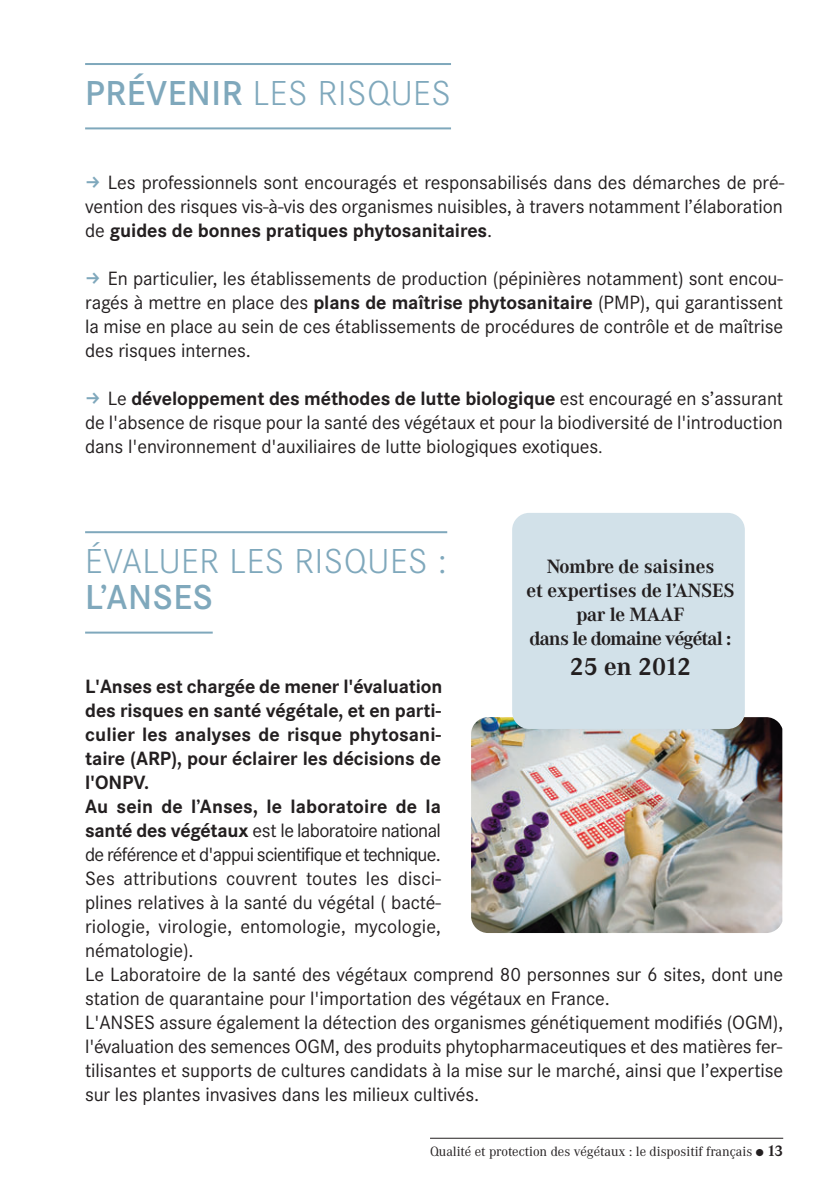
<style>
.page{position:relative;width:840px;height:1191px;background:#fff}
.page>*{position:absolute;margin:0;border:0;box-sizing:border-box;transform-origin:0 0}
.t1{font:300 36px "Corporate S";letter-spacing:.015em;color:#7fa8bc}
.t2{font:600 36px "Corporate S";letter-spacing:.015em;color:#7fa8bc}
.t3{font:700 26px "Corporate A";letter-spacing:-.005em;color:#231f20}
.t4{font:20px/24px "Corporate S";letter-spacing:-.005em;color:#231f20;text-align:justify}
.t5{font:700 20px/24px "Corporate A";letter-spacing:-.015em;color:#231f20;text-align:center}
.t6{font:14px "Corporate A";color:#231f20}
.s1{font-weight:600}
.s2{font-weight:700}
.s3{font-size:18px}
.s4{font-weight:700;font-size:16px}
</style>
<div class="page">
<hr style="left:430px;top:1137px;width:352px;height:1px;background:#231f20">
<hr style="left:85px;top:63px;width:366px;height:2px;background:#7fa8bc">
<hr style="left:85px;top:127px;width:366px;height:2px;background:#7fa8bc">
<hr style="left:85px;top:531px;width:362px;height:2px;background:#7fa8bc">
<hr style="left:85px;top:631px;width:128px;height:2px;background:#7fa8bc">
<img style="left:471px;top:717px;width:310px;height:216px">
<div style="left:512px;top:513px;width:232px;height:216px;background:#d2e1e9;border-radius:17px"></div>
<h1 class="t1" style="left:85px;top:71px;width:367px"><span class="s1">PRÉVENIR</span> LES RISQUES</h1>
<p class="t4" style="left:85px;top:170px;width:700px;text-indent:23px">Les professionnels sont encouragés et responsabilisés dans des démarches de pré&shy;vention des risques vis-à-vis des organismes nuisibles, à travers notamment l’élaboration de <span class="s2">guides de bonnes pratiques phytosanitaires</span>.</p>
<p class="t4" style="left:85px;top:266px;width:699px;text-indent:23px">En particulier, les établissements de production (pépinières notamment) sont encou&shy;ragés à mettre en place des <span class="s2">plans de maîtrise phytosanitaire</span> (PMP), qui garantissent la mise en place au sein de ces établissements de procédures de contrôle et de maîtrise des risques internes.</p>
<p class="t4" style="left:85px;top:386px;width:699px;text-indent:23px">Le <span class="s2">développement des méthodes de lutte biologique</span> est encouragé en s’assurant de l'absence de risque pour la santé des végétaux et pour la biodiversité de l'introduction dans l'environnement d'auxiliaires de lutte biologiques exotiques<span class="s3">.</span></p>
<h1 class="t1" style="left:85px;top:539px;width:363px">ÉVALUER LES RISQUES :</h1>
<h1 class="t2" style="left:85px;top:575px;width:129px">L’ANSES</h1>
<p class="t5" style="left:526px;top:554px;width:209px">Nombre de saisines<br>et expertises de l’ANSES par le MAAF<br>dans le domaine végétal :</p>
<h2 class="t3" style="left:569px;top:651px;width:123px">25 en 2012</h2>
<p class="t4" style="left:85px;top:674px;width:699px;text-align:left"><span class="s2">L'Anses est chargée de mener l'évaluation<br>des risques en santé végétale, et en parti-<br>culier les analyses de risque phytosani-<br>taire (ARP), pour éclairer les décisions de<br>l'ONPV.<br>Au sein de l’Anses, le laboratoire de la<br>santé des végétaux</span> est le laboratoire national<br>de référence et d'appui scientifique et technique.<br>Ses attributions couvrent toutes les disci-<br>plines relatives à la santé du végétal ( bacté-<br>riologie, virologie, entomologie, mycologie,<br>nématologie).<br>Le Laboratoire de la santé des végétaux comprend 80 personnes sur 6 sites, dont une station de quarantaine pour l'importation des végétaux en France.<br>L'ANSES assure également la détection des organismes génétiquement modifiés (OGM), l'évaluation des semences OGM, des produits phytopharmaceutiques et des matières fer&shy;tilisantes et supports de cultures candidats à la mise sur le marché, ainsi que l’expertise sur les plantes invasives dans les milieux cultivés.</p>
<p class="t6" style="left:430px;top:1142px;width:354px">Qualité et protection des végétaux : le dispositif français ● <span class="s4">13</span></p>
</div>
